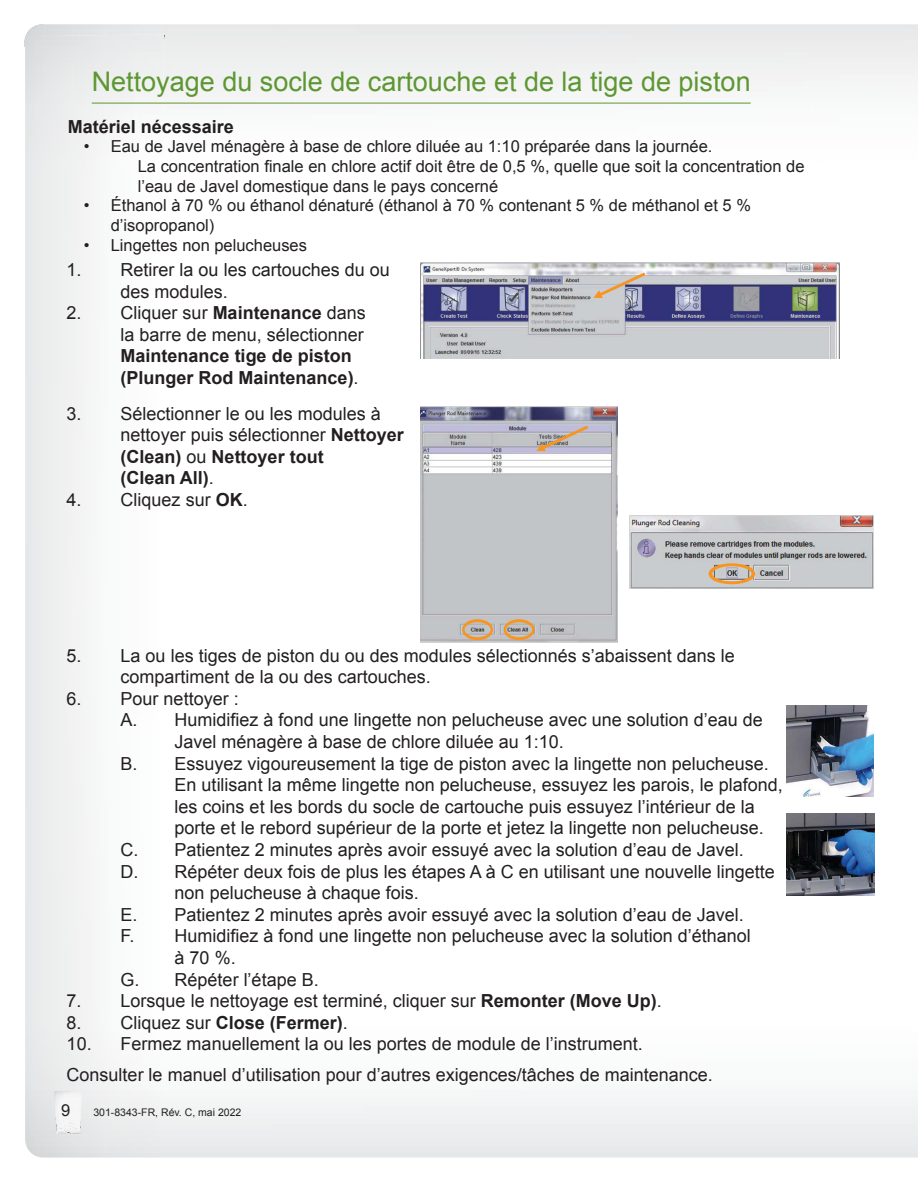
<style>
.page{position:relative;width:918px;height:1188px;background:#fff}
.page>*{position:absolute;margin:0;border:0;box-sizing:border-box;transform-origin:0 0}
.t1{font:27px "Arial";color:#5d9732}
.t2{font:18px/21.6px "Arial";color:#231f20}
.t3{font:700 18px/21.6px "Arial";color:#231f20}
.t4{font:16.5px/19.8px "Arial";color:#231f20}
.t5{font:10.5px "Arial";color:#231f20}
.s1{font-weight:700}
.s2{font-weight:400}
</style>
<div class="page">
<img style="left:24px;top:25px;width:14px;height:22px">
<hr style="left:92px;top:103px;width:659px;height:1px;background:#5d9732">
<img style="left:786px;top:706px;width:87px;height:91px">
<img style="left:787px;top:813px;width:88px;height:83px">
<img style="left:421px;top:263px;width:418px;height:96px">
<svg style="left:593px;top:268px;width:56px;height:31px;background:#c1b9b8"></svg>
<img style="left:421px;top:406px;width:196px;height:237px">
<img style="left:630px;top:515px;width:243px;height:74px">
<div style="left:709px;top:563px;width:46px;height:21px;border:3px solid #f89520;border-radius:50%"></div>
<div style="left:462px;top:619px;width:31px;height:21px;border:3px solid #f89520;border-radius:50%"></div>
<div style="left:504px;top:619px;width:31px;height:21px;border:3px solid #f89520;border-radius:50%"></div>
<svg style="left:536px;top:421px;width:55px;height:31px;background:#bdb3b4"></svg>
<svg style="left:55px;top:1109px;width:27px;height:25px"></svg>
<svg style="left:58px;top:1091px;width:10px;height:5px"></svg>
<img style="left:68px;top:1091px;width:14px;height:5px">
<h1 class="t1" style="left:92px;top:71px;width:660px">Nettoyage du socle de cartouche et de la tige de piston</h1>
<p class="t3" style="left:68px;top:118px;width:168px">Matériel nécessaire</p>
<p class="t4" style="left:138px;top:138px;width:668px;text-indent:-54px">• Eau de Javel ménagère à base de chlore diluée au 1:10 préparée dans la journée.<br>La concentration finale en chlore actif doit être de 0,5 %, quelle que soit la concentration de l’eau de Javel domestique dans le pays concerné</p>
<p class="t4" style="left:111px;top:197px;width:642px;text-indent:-27px">• Éthanol à 70 % ou éthanol dénaturé (éthanol à 70 % contenant 5 % de méthanol et 5 % d’isopropanol)</p>
<p class="t4" style="left:84px;top:237px;width:225px">• Lingettes non pelucheuses</p>
<p class="t2" style="left:121px;top:261px;width:271px;text-indent:-54px">1. Retirer la ou les cartouches du ou des modules.</p>
<p class="t2" style="left:67px;top:304px;width:301px;text-align:right">2. Cliquer sur <span class="s1">Maintenance</span> dans la barre de menu, sélectionner</p>
<p class="t3" style="left:121px;top:347px;width:240px">Maintenance tige de piston (Plunger Rod Maintenance)<span class="s2">.</span></p>
<p class="t2" style="left:121px;top:404px;width:285px;text-indent:-54px">3. Sélectionner le ou les modules à nettoyer puis sélectionner <span class="s1">Nettoyer (Clean)</span> ou <span class="s1">Nettoyer tout<br>(Clean All)</span>.</p>
<p class="t2" style="left:67px;top:490px;width:183px">4. Cliquez sur <span class="s1">OK</span>.</p>
<p class="t2" style="left:121px;top:646px;width:616px;text-indent:-54px">5. La ou les tiges de piston du ou des modules sélectionnés s’abaissent dans le compartiment de la ou des cartouches.</p>
<p class="t2" style="left:67px;top:689px;width:174px">6. Pour nettoyer :</p>
<p class="t2" style="left:121px;top:709px;width:644px">A. Humidifiez à fond une lingette non pelucheuse avec une solution d’eau de</p>
<p class="t2" style="left:175px;top:733px;width:391px">Javel ménagère à base de chlore diluée au 1:10.</p>
<p class="t2" style="left:121px;top:754px;width:650px">B. Essuyez vigoureusement la tige de piston avec la lingette non pelucheuse.</p>
<p class="t2" style="left:175px;top:776px;width:610px">En utilisant la même lingette non pelucheuse, essuyez les parois, le plafond,</p>
<p class="t2" style="left:175px;top:797px;width:582px">les coins et les bords du socle de cartouche puis essuyez l’intérieur de la</p>
<p class="t2" style="left:175px;top:819px;width:591px">porte et le rebord supérieur de la porte et jetez la lingette non pelucheuse.</p>
<p class="t2" style="left:121px;top:841px;width:625px">C. Patientez 2 minutes après avoir essuyé avec la solution d’eau de Javel.</p>
<p class="t2" style="left:121px;top:862px;width:656px">D. Répéter deux fois de plus les étapes A à C en utilisant une nouvelle lingette</p>
<p class="t2" style="left:175px;top:884px;width:246px">non pelucheuse à chaque fois.</p>
<p class="t2" style="left:121px;top:905px;width:625px">E. Patientez 2 minutes après avoir essuyé avec la solution d’eau de Javel.</p>
<p class="t2" style="left:121px;top:925px;width:632px">F. Humidifiez à fond une lingette non pelucheuse avec la solution d’éthanol</p>
<p class="t2" style="left:175px;top:947px;width:63px">à 70 %.</p>
<p class="t2" style="left:121px;top:970px;width:200px">G. Répéter l’étape B.</p>
<p class="t2" style="left:67px;top:992px;width:597px">7. Lorsque le nettoyage est terminé, cliquer sur <span class="s1">Remonter (Move Up)</span>.</p>
<p class="t2" style="left:67px;top:1013px;width:283px">8. Cliquez sur <span class="s1">Close (Fermer)</span>.</p>
<p class="t2" style="left:67px;top:1030px;width:648px;line-height:30.9px">10. Fermez manuellement la ou les portes de module de l’instrument.<br>Consulter le manuel d’utilisation pour d’autres exigences/tâches de maintenance.</p>
<p class="t4" style="left:61px;top:1102px;width:11px">9</p>
<p class="t5" style="left:93px;top:1108px;width:150px">301-8343-FR, Rév. C, mai 2022</p>
</div>
